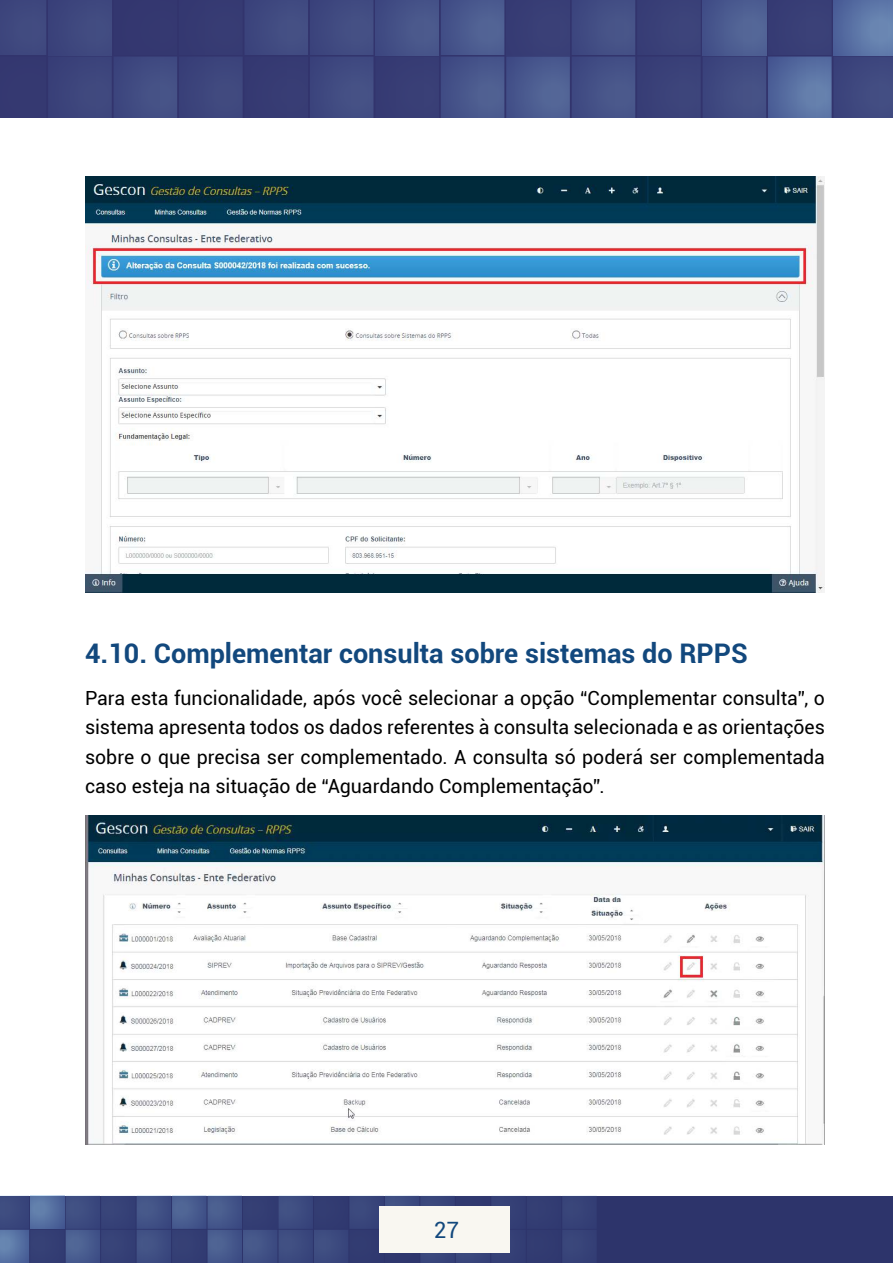
<style>
.page{position:relative;width:893px;height:1263px;background:#fff}
.page>*{position:absolute;margin:0;border:0;box-sizing:border-box;transform-origin:0 0}
.t1{font:700 27px "Roboto";color:#12487d}
.t2{font:22.5px "Roboto";color:#12487d}
.t3{font:19.5px/29.2px "Roboto";letter-spacing:-.005em;color:#000;text-align:justify}
</style>
<div class="page">
<svg style="left:0;top:0;width:893px;height:117px;background:#404a80"></svg>
<div style="left:0;top:1196px;width:893px;height:67px;background:#2d346b"></div>
<svg style="left:0;top:1196px;width:596px;height:67px"></svg>
<div style="left:379px;top:1206px;width:131px;height:47px;background:#f9f7f1"></div>
<img style="left:85px;top:176px;width:740px;height:416px">
<img style="left:85px;top:815px;width:740px;height:329px">
<h1 class="t1" style="left:85px;top:634px;width:664px">4.10. Complementar consulta sobre sistemas do RPPS</h1>
<p class="t3" style="left:85px;top:683px;width:741px">Para esta funcionalidade, após você selecionar a opção “Complementar consulta”, o sistema apresenta todos os dados referentes à consulta selecionada e as orientações sobre o que precisa ser complementado. A consulta só poderá ser complementada caso esteja na situação de “Aguardando Complementação”.</p>
<p class="t2" style="left:434px;top:1214px;width:27px">27</p>
</div>
